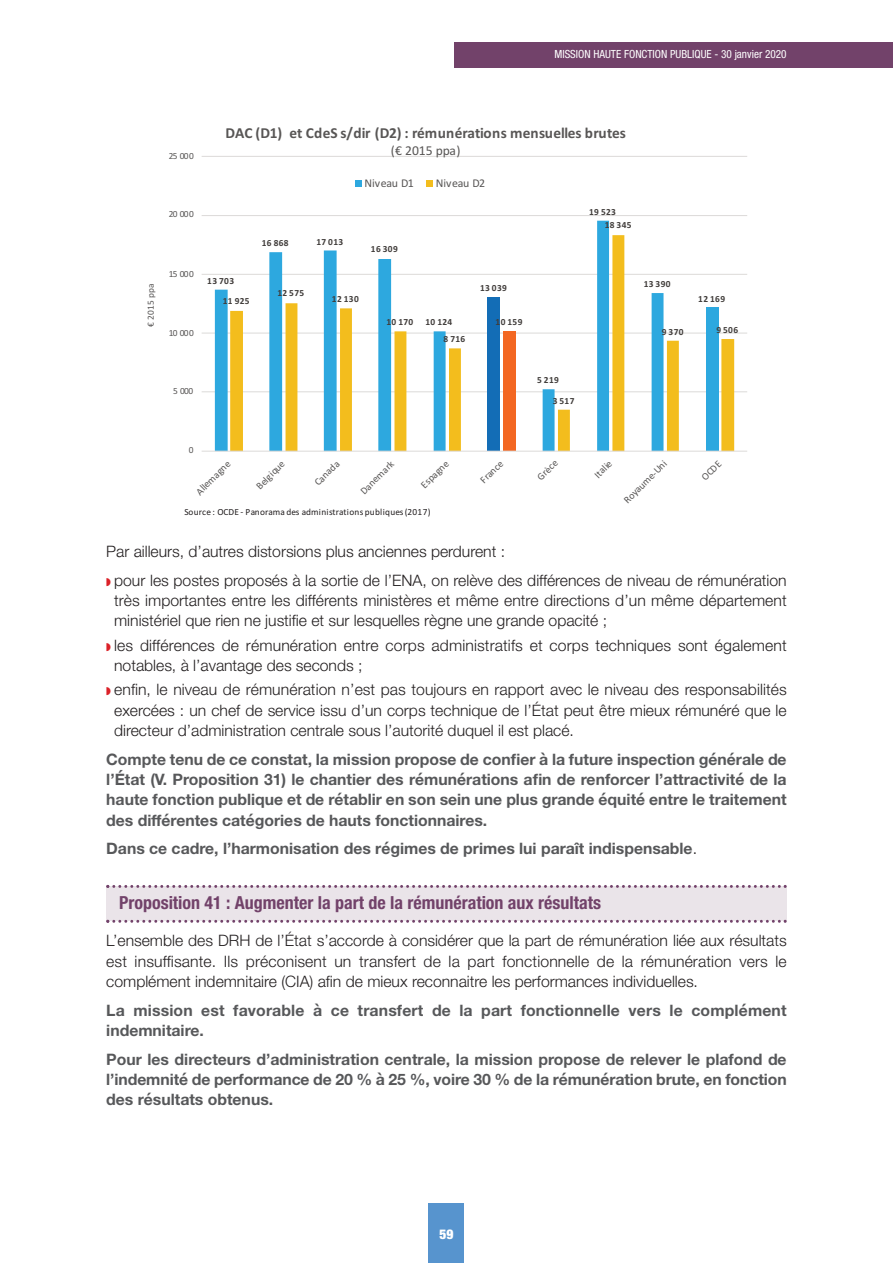
<style>
.page{position:relative;width:893px;height:1263px;background:#fff}
.page>*{position:absolute;margin:0;border:0;box-sizing:border-box;transform-origin:0 0}
.t1{font:700 condensed 18px "Helvetica Neue LT Pro";color:#72426a}
.t2{font:300 15.75px/20.2px "Helvetica Neue";color:#231f20}
.t3{font:700 15.75px/20.2px "Helvetica Neue";color:#57585a;text-align:justify}
.t4{font:700 15.3px "Calibri";color:#585655}
.t5{font:13.65px "Calibri";color:#585655}
.t6{font:900 condensed 13.5px "Helvetica Neue";color:#fff}
.t7{font:11.85px "Calibri";color:#585655}
.t8{font:condensed 11.25px "Helvetica Neue LT Pro";color:#fff}
.t9{font:10.2px "Calibri";color:#585655}
.t10{font:700 9.3px "Calibri";color:#403c3a}
.t11{font:9.3px "Calibri";color:#231f20}
.t12{font:9.3px "Calibri";color:#585655}
.s1{font-weight:300;color:#231f20}
</style>
<div class="page">
<div style="left:106px;top:887px;width:681px;height:34px;background:#eae4e9"></div>
<div style="left:429px;top:1204px;width:35px;height:59px;background:#5794ce"></div>
<svg style="left:106px;top:885px;width:681px;height:3px"></svg>
<svg style="left:106px;top:920px;width:681px;height:3px"></svg>
<div style="left:454px;top:43px;width:439px;height:25px;background:#72426a"></div>
<hr style="left:202px;top:391px;width:545px;height:1px;background:#dcdad8">
<hr style="left:202px;top:333px;width:545px;height:1px;background:#dcdad8">
<hr style="left:202px;top:274px;width:545px;height:1px;background:#dcdad8">
<hr style="left:202px;top:215px;width:545px;height:1px;background:#dcdad8">
<hr style="left:202px;top:156px;width:545px;height:1px;background:#dcdad8">
<svg style="left:215px;top:221px;width:395px;height:230px"></svg>
<svg style="left:230px;top:235px;width:504px;height:216px"></svg>
<hr style="left:202px;top:451px;width:545px;height:1px;background:#dcdad8">
<div style="left:355px;top:181px;width:7px;height:6px;background:#2da8df"></div>
<div style="left:426px;top:181px;width:7px;height:6px;background:#f3bd1d"></div>
<p class="t8" style="left:554px;top:50px;width:234px">MISSION HAUTE FONCTION PUBLIQUE - 30 janvier 2020</p>
<p class="t12" style="left:169px;top:150px;width:27px">%"#!!!</p>
<p class="t12" style="left:169px;top:209px;width:27px">%!#!!!</p>
<p class="t12" style="left:145px;top:327px;width:45px;rotate:-90deg">E %!$" 88*</p>
<p class="t12" style="left:169px;top:268px;width:27px">$"#!!!</p>
<p class="t12" style="left:169px;top:327px;width:27px">$!#!!!</p>
<p class="t12" style="left:173px;top:386px;width:22px">"#!!!</p>
<p class="t4" style="left:226px;top:124px;width:402px">+,-./+!0..12.-314.56378./+(0.9.8:;&lt;=:8&gt;27?=5.;1=5&lt;1@@15.A8&lt;215</p>
<p class="t5" style="left:391px;top:142px;width:71px">FE#%!$"#88*G</p>
<p class="t7" style="left:364px;top:176px;width:51px">H.I(*0#3$</p>
<p class="t7" style="left:436px;top:176px;width:51px">H.I(*0#3%</p>
<p class="t10" style="left:589px;top:206px;width:28px">!' *("</p>
<p class="t10" style="left:207px;top:275px;width:28px">!" #$"</p>
<p class="t10" style="left:223px;top:295px;width:28px">!! '(*</p>
<p class="t10" style="left:262px;top:238px;width:28px">!% &amp;%&amp;</p>
<p class="t10" style="left:316px;top:236px;width:28px">!# $!"</p>
<p class="t10" style="left:371px;top:244px;width:28px">!% "$'</p>
<p class="t10" style="left:277px;top:288px;width:28px">!( *#*</p>
<p class="t10" style="left:332px;top:293px;width:28px">!( !"$</p>
<p class="t10" style="left:386px;top:317px;width:28px">!$ !#$</p>
<p class="t10" style="left:425px;top:317px;width:28px">!$ !()</p>
<p class="t10" style="left:444px;top:334px;width:23px">&amp; #!%</p>
<p class="t10" style="left:480px;top:283px;width:28px">!" $"'</p>
<p class="t10" style="left:496px;top:317px;width:28px">!$ !*'</p>
<p class="t10" style="left:605px;top:220px;width:28px">!&amp; ")*</p>
<p class="t10" style="left:644px;top:278px;width:28px">!" "'$</p>
<p class="t10" style="left:698px;top:293px;width:28px">!( !%'</p>
<p class="t10" style="left:662px;top:326px;width:23px">' "#$</p>
<p class="t10" style="left:716px;top:324px;width:23px">' *$%</p>
<p class="t10" style="left:537px;top:375px;width:23px">* (!'</p>
<p class="t10" style="left:553px;top:395px;width:23px">" *!#</p>
<p class="t12" style="left:189px;top:444px;width:6px">!</p>
<p class="t9" style="left:193px;top:489px;width:46px;rotate:-45deg">&amp;''() *+,(</p>
<p class="t9" style="left:254px;top:483px;width:37px;rotate:-45deg">-('+./0(</p>
<p class="t9" style="left:312px;top:480px;width:33px;rotate:-45deg">1*,*2*</p>
<p class="t9" style="left:358px;top:488px;width:45px;rotate:-45deg">3*,() *45</p>
<p class="t9" style="left:418px;top:482px;width:36px;rotate:-45deg">678*+,(</p>
<p class="t9" style="left:477px;top:477px;width:30px;rotate:-45deg">94*, :(</p>
<p class="t9" style="left:534px;top:474px;width:26px;rotate:-45deg">; 4&lt;:(</p>
<p class="t9" style="left:592px;top:472px;width:22px;rotate:-45deg">=&gt;* '.(</p>
<p class="t9" style="left:621px;top:497px;width:61px;rotate:-45deg">?@A*0) (BC,.</p>
<p class="t9" style="left:699px;top:474px;width:25px;rotate:-45deg">D13 6</p>
<p class="t11" style="left:184px;top:507px;width:248px">J@04:(#K#D136#B L*,@4*)*#2(7#*2).,.7&gt;4*&gt;.@,7#80M'./0(7#F%!$NG</p>
<p class="t2" style="left:114px;top:538px;width:674px;line-height:28.8px;text-indent:-8px">Par ailleurs, d’autres distorsions plus anciennes perdurent :<br>pour les postes proposés à la sortie de l’ENA, on relève des différences de niveau de rémunération</p>
<p class="t2" style="left:114px;top:592px;width:674px">très importantes entre les différents ministères et même entre directions d’un même département ministériel que rien ne justifie et sur lesquelles règne une grande opacité ;</p>
<p class="t2" style="left:114px;top:636px;width:674px">les différences de rémunération entre corps administratifs et corps techniques sont également notables, à l’avantage des seconds ;</p>
<p class="t2" style="left:114px;top:681px;width:674px;text-align:justify">enfin, le niveau de rémunération n’est pas toujours en rapport avec le niveau des responsabilités exercées : un chef de service issu d’un corps technique de l’État peut être mieux rémunéré que le directeur d’administration centrale sous l’autorité duquel il est placé.</p>
<p class="t3" style="left:106px;top:750px;width:682px">Compte tenu de ce constat, la mission propose de confier à la future inspection générale de l’État (V. Proposition 31) le chantier des rémunérations afin de renforcer l’attractivité de la haute fonction publique et de rétablir en son sein une plus grande équité entre le traitement des différentes catégories de hauts fonctionnaires.</p>
<p class="t3" style="left:106px;top:840px;width:592px">Dans ce cadre, l’harmonisation des régimes de primes lui paraît indispensable<span class="s1">.</span></p>
<p class="t1" style="left:119px;top:896px;width:484px">Proposition 41 : Augmenter la part de la rémunération aux résultats</p>
<p class="t2" style="left:106px;top:932px;width:682px;text-align:justify">L’ensemble des DRH de l’État s’accorde à considérer que la part de rémunération liée aux résultats est insuffisante. Ils préconisent un transfert de la part fonctionnelle de la rémunération vers le complément indemnitaire (CIA) afin de mieux reconnaitre les performances individuelles.</p>
<p class="t3" style="left:106px;top:1001px;width:682px">La mission est favorable à ce transfert de la part fonctionnelle vers le complément indemnitaire.</p>
<p class="t3" style="left:106px;top:1050px;width:682px">Pour les directeurs d’administration centrale, la mission propose de relever le plafond de l’indemnité de performance de 20 % à 25 %, voire 30 % de la rémunération brute, en fonction des résultats obtenus.</p>
<p class="t6" style="left:439px;top:1222px;width:16px">59</p>
</div>
